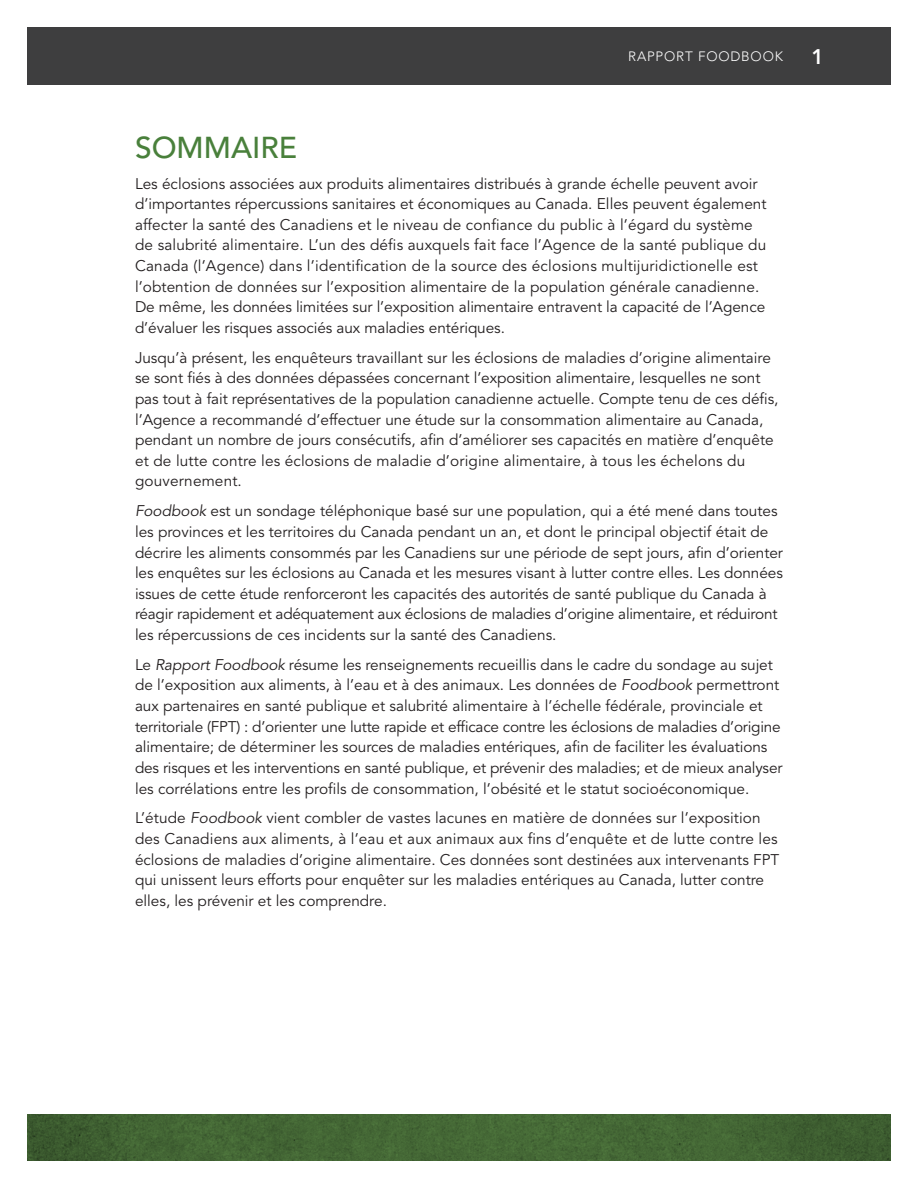
<style>
.page{position:relative;width:918px;height:1188px;background:#fff}
.page>*{position:absolute;margin:0;border:0;box-sizing:border-box;transform-origin:0 0}
.Heading_1{font:500 30px "Avenir LT Std";color:#49803b}
.t1{font:800 21px "Avenir LT Std";color:#fff}
.BODY{font:15.3px/20.7px "Avenir LT Std";color:#231f20}
.BODY_-_Last{font:15.3px/20.7px "Avenir LT Std";color:#231f20}
.t2{font:300 13.5px "Avenir LT Std";letter-spacing:.06em;color:#fff}
.s1{font-style:italic}
</style>
<div class="page">
<svg style="left:27px;top:1115px;width:864px;height:46px;background:#426433"></svg>
<div style="left:778px;top:27px;width:113px;height:57px;background:#3e3e3f"></div>
<div style="left:27px;top:27px;width:756px;height:57px;background:#3e3e3f"></div>
<p class="t2" style="left:628px;top:48px;width:156px">RAPPORT FOODBOOK</p>
<h2 class="t1" style="left:811px;top:44px;width:14px">1</h2>
<h1 class="Heading_1" style="left:135px;top:130px;width:164px">SOMMAIRE</h1>
<p class="BODY" style="left:135px;top:173px;width:633px">Les éclosions associées aux produits alimentaires distribués à grande échelle peuvent avoir d’importantes répercussions sanitaires et économiques au Canada. Elles peuvent également affecter la santé des Canadiens et le niveau de confiance du public à l’égard du système de salubrité alimentaire. L’un des défis auxquels fait face l’Agence de la santé publique du Canada (l’Agence) dans l’identification de la source des éclosions multijuridictionelle est l’obtention de données sur l’exposition alimentaire de la population générale canadienne.<br>De même, les données limitées sur l’exposition alimentaire entravent la capacité de l’Agence d’évaluer les risques associés aux maladies entériques.</p>
<p class="BODY" style="left:135px;top:348px;width:645px">Jusqu’à présent, les enquêteurs travaillant sur les éclosions de maladies d’origine alimentaire se sont fiés à des données dépassées concernant l’exposition alimentaire, lesquelles ne sont pas tout à fait représentatives de la population canadienne actuelle. Compte tenu de ces défis, l’Agence a recommandé d’effectuer une étude sur la consommation alimentaire au Canada, pendant un nombre de jours consécutifs, afin d’améliorer ses capacités en matière d’enquête et de lutte contre les éclosions de maladie d’origine alimentaire, à tous les échelons du gouvernement.</p>
<p class="BODY" style="left:135px;top:501px;width:649px"><span class="s1">Foodbook</span> est un sondage téléphonique basé sur une population, qui a été mené dans toutes les provinces et les territoires du Canada pendant un an, et dont le principal objectif était de décrire les aliments consommés par les Canadiens sur une période de sept jours, afin d’orienter les enquêtes sur les éclosions au Canada et les mesures visant à lutter contre elles. Les données issues de cette étude renforceront les capacités des autorités de santé publique du Canada à réagir rapidement et adéquatement aux éclosions de maladies d’origine alimentaire, et réduiront les répercussions de ces incidents sur la santé des Canadiens.</p>
<p class="BODY" style="left:135px;top:655px;width:649px">Le <span class="s1">Rapport Foodbook</span> résume les renseignements recueillis dans le cadre du sondage au sujet de l’exposition aux aliments, à l’eau et à des animaux. Les données de <span class="s1">Foodbook</span> permettront aux partenaires en santé publique et salubrité alimentaire à l’échelle fédérale, provinciale et territoriale (FPT) : d’orienter une lutte rapide et efficace contre les éclosions de maladies d’origine alimentaire; de déterminer les sources de maladies entériques, afin de faciliter les évaluations des risques et les interventions en santé publique, et prévenir des maladies; et de mieux analyser les corrélations entre les profils de consommation, l’obésité et le statut socioéconomique.</p>
<p class="BODY_-_Last" style="left:135px;top:808px;width:646px">L’étude <span class="s1">Foodbook</span> vient combler de vastes lacunes en matière de données sur l’exposition des Canadiens aux aliments, à l’eau et aux animaux aux fins d’enquête et de lutte contre les éclosions de maladies d’origine alimentaire. Ces données sont destinées aux intervenants FPT qui unissent leurs efforts pour enquêter sur les maladies entériques au Canada, lutter contre elles, les prévenir et les comprendre.</p>
</div>
